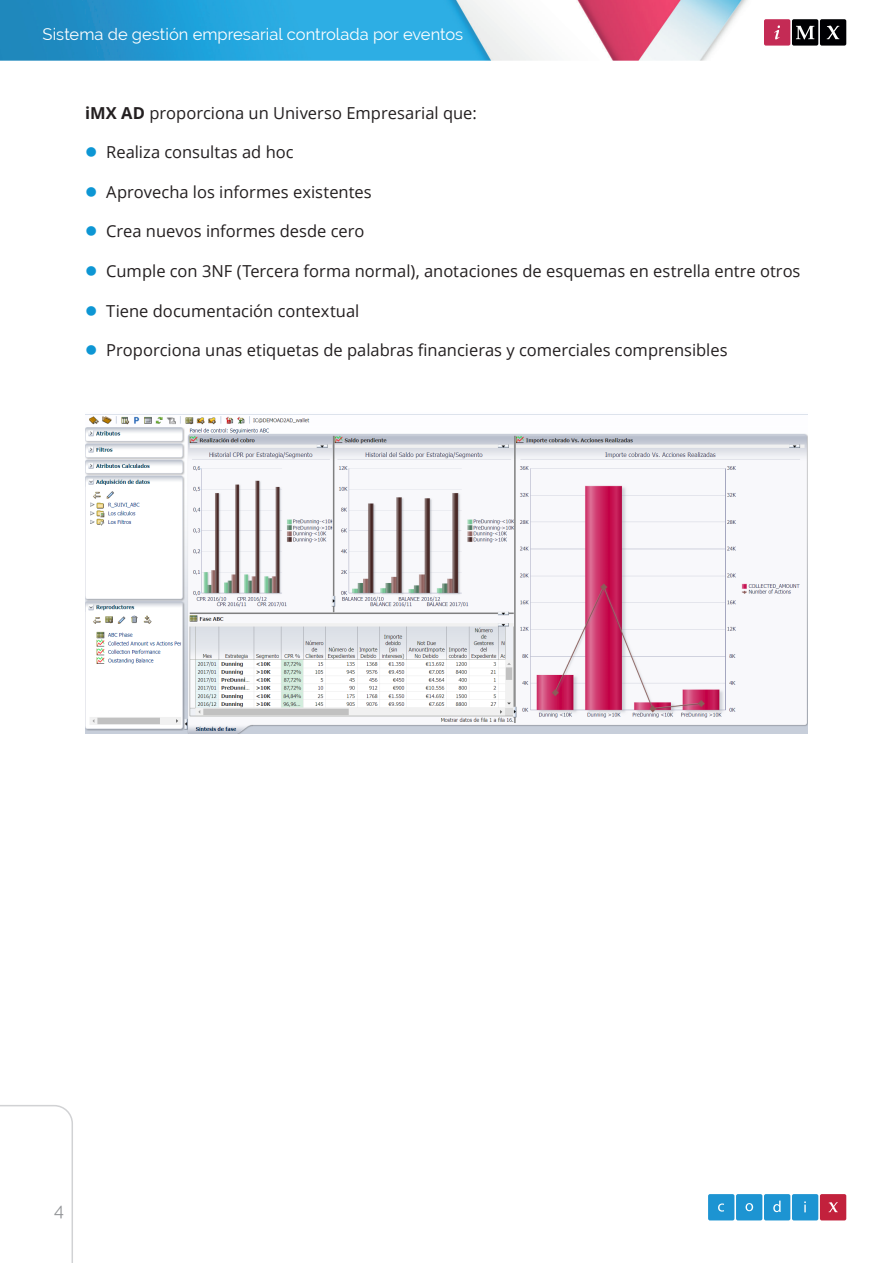
<style>
.page{position:relative;width:893px;height:1263px;background:#fff}
.page>*{position:absolute;margin:0;border:0;box-sizing:border-box;transform-origin:0 0}
.t1{font:18px "Raleway";color:#939598}
.Body{font:16.5px "Open Sans";color:#231f20}
.t2{font:16.5px "Raleway";color:#fff}
.s1{font-weight:700}
</style>
<div class="page">
<img style="left:0;top:0;width:748px;height:61px">
<svg style="left:764px;top:19px;width:82px;height:27px;background:#623442"></svg>
<svg style="left:708px;top:1194px;width:138px;height:26px;background:#4e88bb"></svg>
<svg style="left:0;top:1105px;width:73px;height:158px"></svg>
<img style="left:85px;top:414px;width:723px;height:319px">
<p class="t2" style="left:43px;top:25px;width:422px">Sistema de gestión empresarial controlada por eventos</p>
<p class="Body" style="left:85px;top:102px;width:393px"><span class="s1">iMX AD</span> proporciona un Universo Empresarial que:</p>
<p class="Body" style="left:106px;top:141px;width:189px">Realiza consultas ad hoc</p>
<p class="Body" style="left:106px;top:181px;width:267px">Aprovecha los informes existentes</p>
<p class="Body" style="left:106px;top:220px;width:260px">Crea nuevos informes desde cero</p>
<p class="Body" style="left:106px;top:260px;width:696px">Cumple con 3NF (Tercera forma normal), anotaciones de esquemas en estrella entre otros</p>
<p class="Body" style="left:106px;top:299px;width:255px">Tiene documentación contextual</p>
<p class="Body" style="left:106px;top:339px;width:623px">Proporciona unas etiquetas de palabras financieras y comerciales comprensibles</p>
<p class="t1" style="left:54px;top:1199px;width:11px">4</p>
</div>
